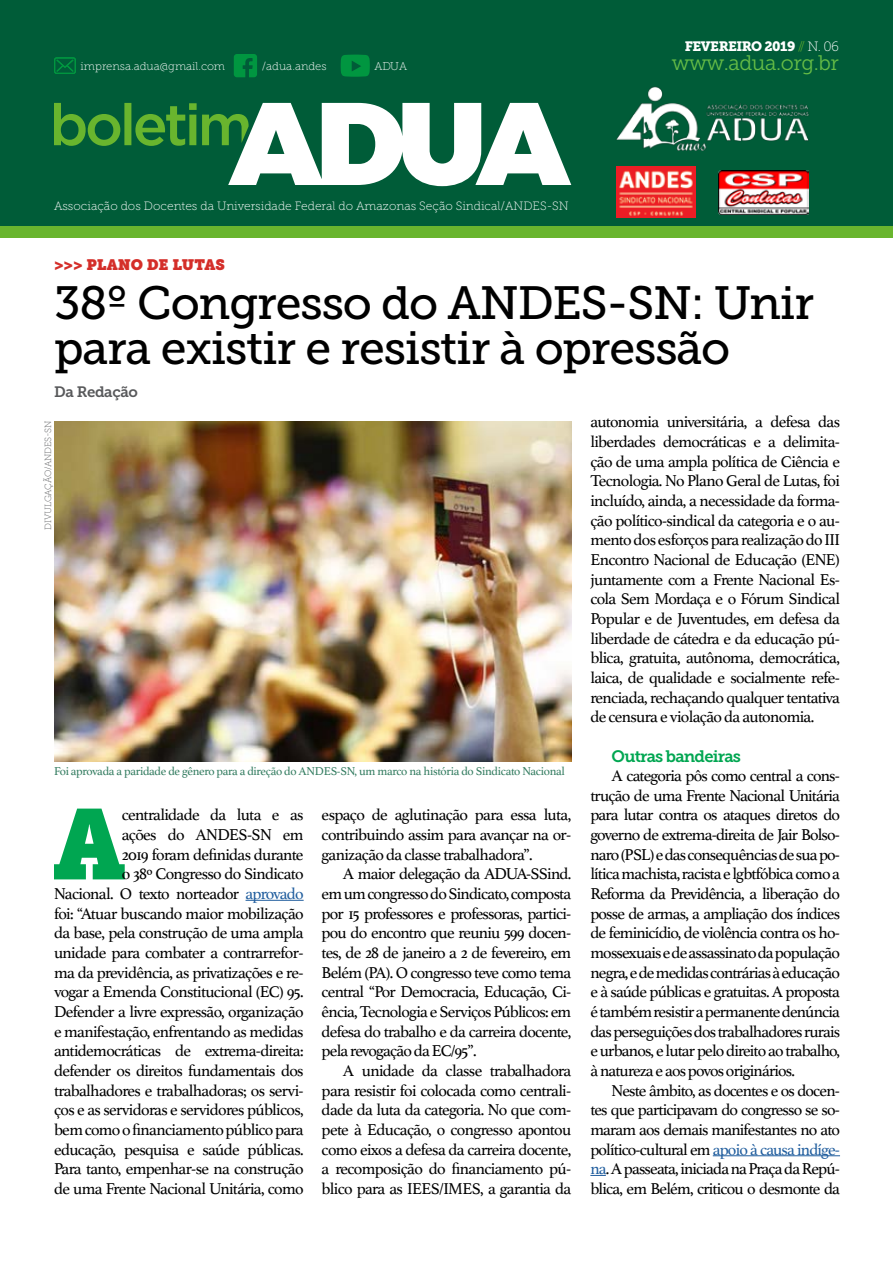
<style>
.page{position:relative;width:893px;height:1263px;background:#fff}
.page>*{position:absolute;margin:0;border:0;box-sizing:border-box;transform-origin:0 0}
.t1{font:98.55px "Museo Slab";color:#00a651}
.t2{font:46.5px/45px "Museo Slab 500";letter-spacing:-.025em;color:#000}
.t3{font:21px "Museo Slab 300";letter-spacing:-.02em;color:#65bc46}
.t4{font:16.5px/19.6px "Athelas";letter-spacing:-.04em;color:#000;text-align:justify}
.t5{font:16.5px "Museo Slab 700";letter-spacing:-.05em;color:#00a651}
.t6{font:15px "Museo Slab";color:#d42e29}
.t7{font:15px "Museo Slab 700";letter-spacing:-.025em;color:#58595b}
.t8{font:13.5px "Museo Slab 900";letter-spacing:-.04em;color:#fff}
.t9{font:12px "Athelas";letter-spacing:-.025em;color:#337c60}
.t10{font:12px "Museo Slab 100";color:#fff}
.t11{font:11.25px "Museo Slab 100";color:#fff}
.t12{font:9px "Museo Slab 100";letter-spacing:-.025em;color:#58595b}
.s1{font-family:"Museo Slab 100";color:#69b52e}
.s2{font-family:"Museo Slab 100"}
.s3{color:#215e9e}
</style>
<div class="page">
<div style="left:0;top:0;width:893px;height:227px;background:#005c38"></div>
<div style="left:0;top:227px;width:893px;height:11px;background:#69b52e"></div>
<svg style="left:54px;top:103px;width:517px;height:83px"></svg>
<img style="left:616px;top:166px;width:79px;height:52px">
<svg style="left:341px;top:55px;width:29px;height:22px"></svg>
<svg style="left:234px;top:54px;width:23px;height:23px"></svg>
<svg style="left:54px;top:57px;width:22px;height:17px"></svg>
<hr style="left:246px;top:900px;width:58px;height:1px;background:#215e9e">
<hr style="left:713px;top:1155px;width:127px;height:1px;background:#215e9e">
<svg style="left:590px;top:1175px;width:16px;height:1px"></svg>
<img style="left:718px;top:171px;width:91px;height:44px">
<img style="left:54px;top:421px;width:517px;height:340px">
<img style="left:616px;top:86px;width:193px;height:65px">
<p class="t8" style="left:685px;top:38px;width:156px">FEVEREIRO 2019 <span class="s1">//</span> <span class="s2">N. 06</span></p>
<p class="t11" style="left:81px;top:60px;width:146px">imprensa.adua@gmail.com</p>
<p class="t11" style="left:262px;top:60px;width:66px">/adua.andes</p>
<p class="t11" style="left:374px;top:60px;width:34px">ADUA</p>
<p class="t3" style="left:672px;top:52px;width:169px">www.adua.org.br</p>
<p class="t10" style="left:54px;top:199px;width:516px">Associação dos Docentes da Universidade Federal do Amazonas Seção Sindical/ANDES-SN</p>
<p class="t6" style="left:54px;top:256px;width:172px">&gt;&gt;&gt; PLANO DE LUTAS</p>
<h2 class="t2" style="left:54px;top:280px;width:762px">38º Congresso do ANDES-SN: Unir para existir e resistir à opressão</h2>
<p class="t7" style="left:54px;top:383px;width:85px">Da Redação</p>
<p class="t12" style="left:43px;top:530px;width:110px;rotate:-90deg">DIVULGAÇÃO/ANDES-SN</p>
<p class="t9" style="left:54px;top:762px;width:512px">Foi aprovada a paridade de gênero para a direção do ANDES-SN, um marco na história do Sindicato Nacional</p>
<h1 class="t1" style="left:53px;top:786px;width:74px">A</h1>
<p class="t4" style="left:54px;top:805px;width:251px;text-align:right">centralidade da luta e as<br>ações do ANDES-SN em<br>2019 foram definidas durante<br>o 38º Congresso do Sindicato<br>Nacional. O texto norteador <span class="s3">aprovado </span>foi: “Atuar buscando maior mobilização da base, pela construção de uma ampla unidade para combater a contrarrefor&shy;ma da previdência, as privatizações e re&shy;vogar a Emenda Constitucional (EC) 95.<br>Defender a livre expressão, organização e manifestação, enfrentando as medidas antidemocráticas de extrema-direita: defender os direitos fundamentais dos trabalhadores e trabalhadoras; os servi&shy;ços e as servidoras e servidores públicos, bem como o financiamento público para educação, pesquisa e saúde públicas.<br>Para tanto, empenhar-se na construção de uma Frente Nacional Unitária, como</p>
<p class="t4" style="left:322px;top:805px;width:251px">espaço de aglutinação para essa luta, contribuindo assim para avançar na or&shy;ganização da classe trabalhadora”.</p>
<p class="t4" style="left:322px;top:864px;width:251px;text-indent:21px">A maior delegação da ADUA-SSind. em um congresso do Sindicato, composta por 15 professores e professoras, partici&shy;pou do encontro que reuniu 599 docen&shy;tes, de 28 de janeiro a 2 de fevereiro, em Belém (PA). O congresso teve como tema central “Por Democracia, Educação, Ci&shy;ência, Tecnologia e Serviços Públicos: em defesa do trabalho e da carreira docente, pela revogação da EC/95”.</p>
<p class="t4" style="left:322px;top:1060px;width:251px;text-indent:21px">A unidade da classe trabalhadora para resistir foi colocada como centrali&shy;dade da luta da categoria. No que com&shy;pete à Educação, o congresso apontou como eixos a defesa da carreira docente, a recomposição do financiamento pú&shy;blico para as IEES/IMES, a garantia da</p>
<p class="t4" style="left:590px;top:412px;width:251px">autonomia universitária, a defesa das liberdades democráticas e a delimita&shy;ção de uma ampla política de Ciência e Tecnologia. No Plano Geral de Lutas, foi incluído, ainda, a necessidade da forma&shy;ção político-sindical da categoria e o au&shy;mento dos esforços para realização do III Encontro Nacional de Educação (ENE) juntamente com a Frente Nacional Es&shy;cola Sem Mordaça e o Fórum Sindical Popular e de Juventudes, em defesa da liberdade de cátedra e da educação pú&shy;blica, gratuita, autônoma, democrática, laica, de qualidade e socialmente refe&shy;renciada, rechaçando qualquer tentativa de censura e violação da autonomia.</p>
<p class="t5" style="left:612px;top:746px;width:131px">Outras bandeiras</p>
<p class="t4" style="left:590px;top:765px;width:251px;text-indent:21px">A categoria pôs como central a cons&shy;trução de uma Frente Nacional Unitária para lutar contra os ataques diretos do governo de extrema-direita de Jair Bolso&shy;naro (PSL) e das consequências de sua po&shy;lítica machista, racista e lgbtfóbica como a Reforma da Previdência, a liberação do posse de armas, a ampliação dos índices de feminicídio, de violência contra os ho&shy;mossexuais e de assassinato da população negra, e de medidas contrárias à educação e à saúde públicas e gratuitas. A proposta é também resistir a permanente denúncia das perseguições dos trabalhadores rurais e urbanos, e lutar pelo direito ao trabalho, à natureza e aos povos originários.</p>
<p class="t4" style="left:590px;top:1080px;width:251px;text-indent:21px">Neste âmbito, as docentes e os docen&shy;tes que participavam do congresso se so&shy;maram aos demais manifestantes no ato político-cultural em <span class="s3">apoio à causa indíge&shy;na</span>. A passeata, iniciada na Praça da Repú&shy;blica, em Belém, criticou o desmonte da</p>
</div>
